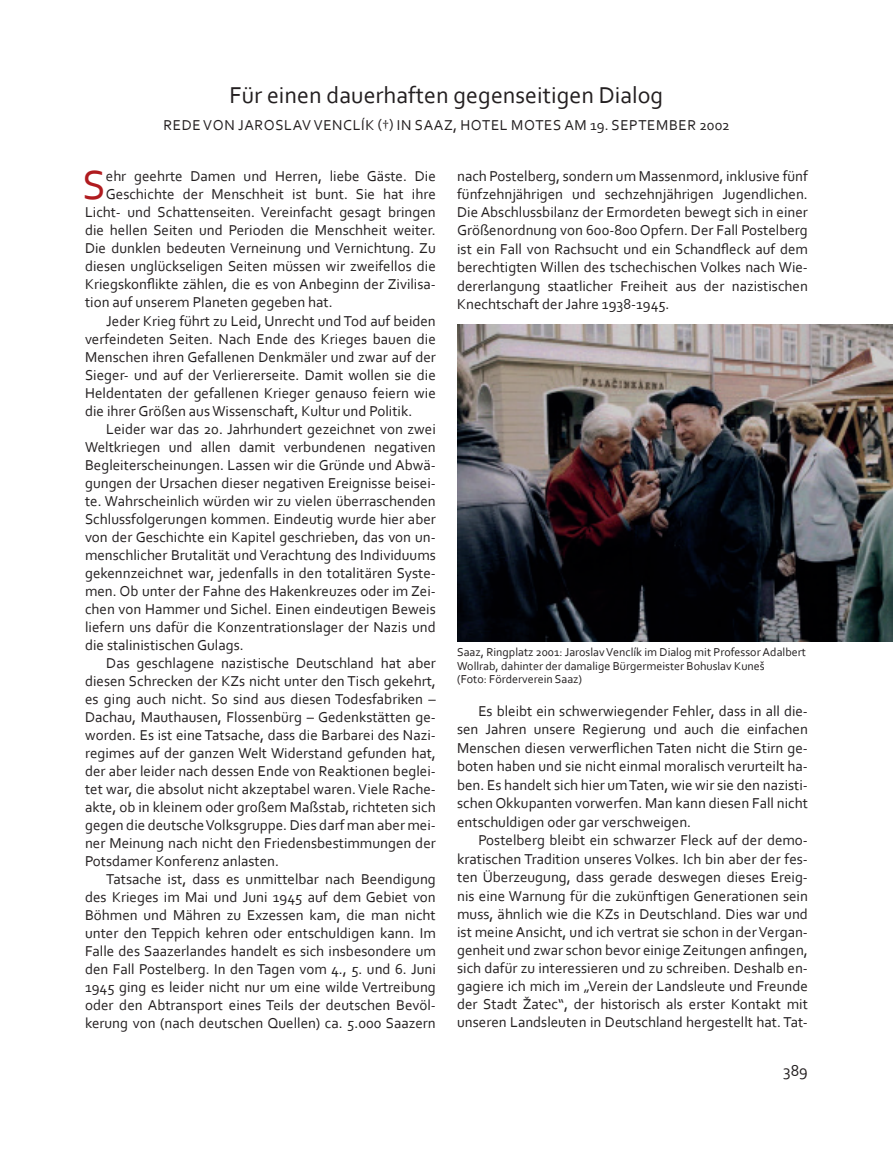
<style>
.page{position:relative;width:893px;height:1149px;background:#fff}
.page>*{position:absolute;margin:0;border:0;box-sizing:border-box;transform-origin:0 0}
._10_Initiale{font:42.6px "Corbel";color:#b01b1f}
.Überschrift_16_zentr{font:24px "Corbel";color:#231f20}
.t1{font:16.5px "Corbel";color:#231f20}
._10_Einz{font:15px/18px "Corbel";color:#231f20;text-align:justify}
._10_Initiale-2{font:15px "Corbel";color:#231f20}
.Autor__10_zentr__gro{font:15px "Corbel";letter-spacing:.04em;color:#231f20}
.Bildlegende{font:12px/13.5px "Corbel";color:#231f20}
</style>
<div class="page">
<img style="left:457px;top:324px;width:436px;height:317px">
<p class="Überschrift_16_zentr" style="left:230px;top:80px;width:435px">Für einen dauerhaften gegenseitigen Dialog</p>
<p class="Autor__10_zentr__gro" style="left:163px;top:116px;width:568px">REDE VON JAROSLAV VENCLÍK (†) IN SAAZ, HOTEL MOTES AM 19. SEPTEMBER 2002</p>
<p class="_10_Initiale" style="left:82px;top:159px;width:25px">S</p>
<p class="_10_Initiale-2" style="left:106px;top:167px;width:331px">ehr geehrte Damen und Herren, liebe Gäste. Die</p>
<p class="_10_Initiale-2" style="left:106px;top:185px;width:331px">Geschichte der Menschheit ist bunt. Sie hat ihre</p>
<p class="_10_Initiale-2" style="left:85px;top:203px;width:352px">Licht- und Schattenseiten. Vereinfacht gesagt bringen</p>
<p class="_10_Initiale-2" style="left:85px;top:221px;width:352px">die hellen Seiten und Perioden die Menschheit weiter.</p>
<p class="_10_Initiale-2" style="left:85px;top:239px;width:352px">Die dunklen bedeuten Verneinung und Vernichtung. Zu</p>
<p class="_10_Initiale-2" style="left:85px;top:257px;width:352px">diesen unglückseligen Seiten müssen wir zweifellos die</p>
<p class="_10_Initiale-2" style="left:85px;top:275px;width:352px">Kriegskonflikte zählen, die es von Anbeginn der Zivilisa-</p>
<p class="_10_Initiale-2" style="left:85px;top:293px;width:249px">tion auf unserem Planeten gegeben hat.</p>
<p class="_10_Einz" style="left:85px;top:311px;width:352px;text-indent:21px">Jeder Krieg führt zu Leid, Unrecht und Tod auf beiden verfeindeten Seiten. Nach Ende des Krieges bauen die Menschen ihren Gefallenen Denkmäler und zwar auf der Sieger- und auf der Verliererseite. Damit wollen sie die Heldentaten der gefallenen Krieger genauso feiern wie die ihrer Größen aus Wissenschaft, Kultur und Politik.</p>
<p class="_10_Einz" style="left:85px;top:419px;width:352px;text-indent:21px">Leider war das 20. Jahrhundert gezeichnet von zwei Weltkriegen und allen damit verbundenen negativen Begleiterscheinungen. Lassen wir die Gründe und Abwä&shy;gungen der Ursachen dieser negativen Ereignisse beisei&shy;te. Wahrscheinlich würden wir zu vielen überraschenden Schlussfolgerungen kommen. Eindeutig wurde hier aber von der Geschichte ein Kapitel geschrieben, das von un&shy;menschlicher Brutalität und Verachtung des Individuums gekennzeichnet war, jedenfalls in den totalitären Syste&shy;men. Ob unter der Fahne des Hakenkreuzes oder im Zei&shy;chen von Hammer und Sichel. Einen eindeutigen Beweis liefern uns dafür die Konzentrationslager der Nazis und die stalinistischen Gulags.</p>
<p class="_10_Einz" style="left:85px;top:653px;width:352px;text-indent:21px">Das geschlagene nazistische Deutschland hat aber diesen Schrecken der KZs nicht unter den Tisch gekehrt, es ging auch nicht. So sind aus diesen Todesfabriken – Dachau, Mauthausen, Flossenbürg – Gedenkstätten ge&shy;worden. Es ist eine Tatsache, dass die Barbarei des Nazi&shy;regimes auf der ganzen Welt Widerstand gefunden hat, der aber leider nach dessen Ende von Reaktionen beglei&shy;tet war, die absolut nicht akzeptabel waren. Viele Rache&shy;akte, ob in kleinem oder großem Maßstab, richteten sich gegen die deutsche Volksgruppe. Dies darf man aber mei&shy;ner Meinung nach nicht den Friedensbestimmungen der Potsdamer Konferenz anlasten.</p>
<p class="_10_Einz" style="left:85px;top:869px;width:352px;text-indent:21px">Tatsache ist, dass es unmittelbar nach Beendigung des Krieges im Mai und Juni 1945 auf dem Gebiet von Böhmen und Mähren zu Exzessen kam, die man nicht unter den Teppich kehren oder entschuldigen kann. Im Falle des Saazerlandes handelt es sich insbesondere um den Fall Postelberg. In den Tagen vom 4., 5. und 6. Juni 1945 ging es leider nicht nur um eine wilde Vertreibung oder den Abtransport eines Teils der deutschen Bevöl&shy;kerung von (nach deutschen Quellen) ca. 5.000 Saazern</p>
<p class="_10_Einz" style="left:457px;top:166px;width:352px">nach Postelberg, sondern um Massenmord, inklusive fünf fünfzehnjährigen und sechzehnjährigen Jugendlichen.<br>Die Abschlussbilanz der Ermordeten bewegt sich in einer Größenordnung von 600-800 Opfern. Der Fall Postelberg ist ein Fall von Rachsucht und ein Schandfleck auf dem berechtigten Willen des tschechischen Volkes nach Wie&shy;dererlangung staatlicher Freiheit aus der nazistischen Knechtschaft der Jahre 1938-1945.</p>
<p class="Bildlegende" style="left:457px;top:645px;width:350px">Saaz, Ringplatz 2001: Jaroslav Venclík im Dialog mit Professor Adalbert<br>Wollrab, dahinter der damalige Bürgermeister Bohuslav Kuneš<br>(Foto: Förderverein Saaz)</p>
<p class="_10_Einz" style="left:457px;top:701px;width:352px;line-height:18.5px;text-indent:21px">Es bleibt ein schwerwiegender Fehler, dass in all die&shy;sen Jahren unsere Regierung und auch die einfachen Menschen diesen verwerflichen Taten nicht die Stirn ge&shy;boten haben und sie nicht einmal moralisch verurteilt ha&shy;ben. Es handelt sich hier um Taten, wie wir sie den nazisti&shy;schen Okkupanten vorwerfen. Man kann diesen Fall nicht entschuldigen oder gar verschweigen.</p>
<p class="_10_Einz" style="left:457px;top:830px;width:352px;text-indent:21px">Postelberg bleibt ein schwarzer Fleck auf der demo&shy;kratischen Tradition unseres Volkes. Ich bin aber der fes&shy;ten Überzeugung, dass gerade deswegen dieses Ereig&shy;nis eine Warnung für die zukünftigen Generationen sein muss, ähnlich wie die KZs in Deutschland. Dies war und ist meine Ansicht, und ich vertrat sie schon in der Vergan&shy;genheit und zwar schon bevor einige Zeitungen anfingen, sich dafür zu interessieren und zu schreiben. Deshalb en&shy;gagiere ich mich im „Verein der Landsleute und Freunde der Stadt Žatec“, der historisch als erster Kontakt mit unseren Landsleuten in Deutschland hergestellt hat. Tat-</p>
<p class="t1" style="left:783px;top:1060px;width:26px">389</p>
</div>
